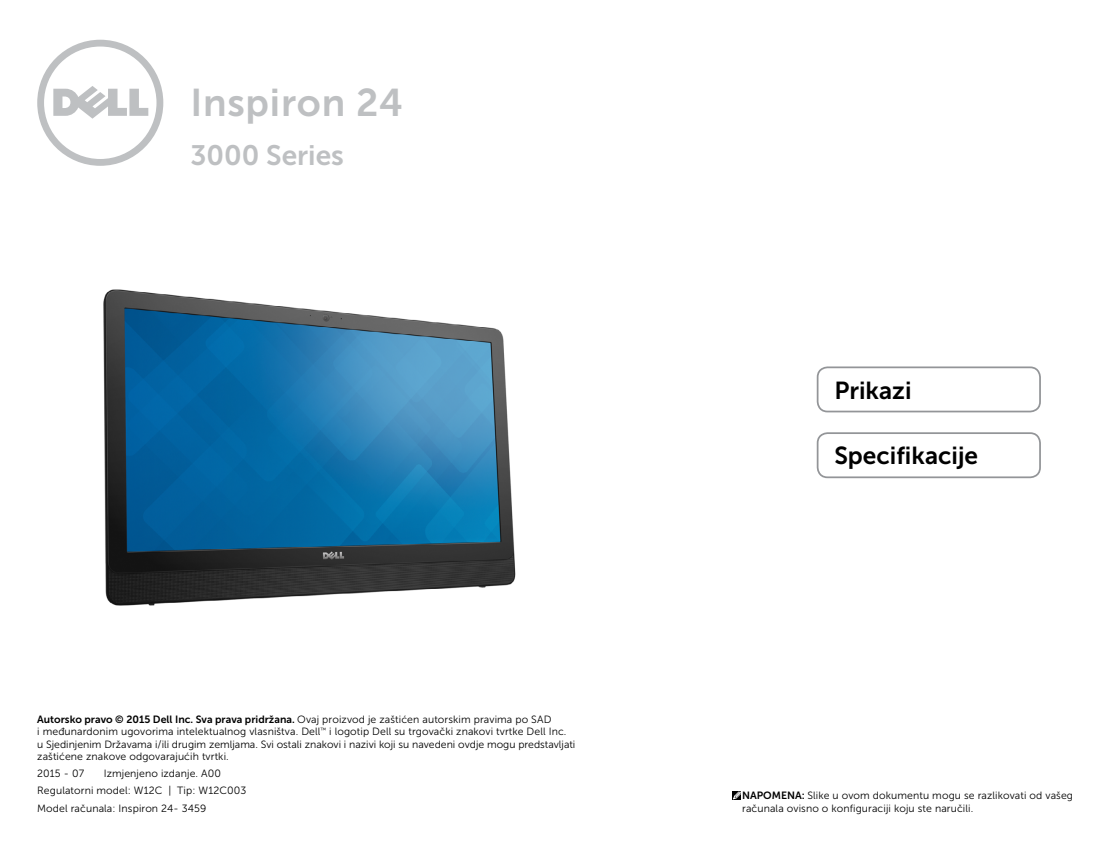
<style>
.page{position:relative;width:1117px;height:844px;background:#fff}
.page>*{position:absolute;margin:0;border:0;box-sizing:border-box;transform-origin:0 0}
.Brand{font:38.5px "Museo Sans For Dell 700";letter-spacing:.02em;color:#bec0c2}
.Model{font:28px "Museo Sans For Dell 700";color:#bec0c2}
.Cover_Title{font:24.5px "Museo Sans For Dell 700";color:#000}
.Legal_1{font:10.5px/12.2px "Museo Sans For Dell 300";letter-spacing:.01em;color:#000}
.Note_Legal{font:10.5px/12.2px "Museo Sans For Dell 300";letter-spacing:.01em;color:#000}
.s1{font-family:"Museo Sans For Dell 700"}
</style>
<div class="page">
<div style="left:816px;top:366px;width:224px;height:46px;border:2px solid #939598;border-radius:10px"></div>
<div style="left:816px;top:432px;width:224px;height:46px;border:2px solid #939598;border-radius:10px"></div>
<img style="left:103px;top:289px;width:413px;height:317px">
<svg style="left:37px;top:40px;width:126px;height:126px"></svg>
<div style="left:732px;top:791px;width:8px;height:9px;background:#000"></div>
<svg style="left:733px;top:791px;width:7px;height:8px"></svg>
<p class="Brand" style="left:190px;top:81px;width:214px">Inspiron 24</p>
<p class="Model" style="left:190px;top:140px;width:155px">3000 Series</p>
<p class="Legal_1" style="left:37px;top:713px;width:539px"><span class="s1">Autorsko pravo © 2015 Dell Inc. Sva prava pridržana.</span> Ovaj proizvod je zaštićen autorskim pravima po SAD<br>i međunardonim ugovorima intelektualnog vlasništva. Dell<sup>™</sup> i logotip Dell su trgovački znakovi tvrtke Dell Inc.<br>u Sjedinjenim Državama i/ili drugim zemljama. Svi ostali znakovi i nazivi koji su navedeni ovdje mogu predstavljati zaštićene znakove odgovarajućih tvrtki.</p>
<p class="Legal_1" style="left:37px;top:767px;width:48px">2015 ‑ 07</p>
<p class="Legal_1" style="left:104px;top:767px;width:119px">Izmjenjeno izdanje. A00</p>
<p class="Legal_1" style="left:37px;top:784px;width:211px">Regulatorni model: W12C | Tip: W12C003</p>
<p class="Legal_1" style="left:37px;top:801px;width:170px">Model računala: Inspiron 24- 3459</p>
<p class="Cover_Title" style="left:834px;top:376px;width:79px">Prikazi</p>
<p class="Cover_Title" style="left:834px;top:442px;width:145px">Specifikacije</p>
<p class="Note_Legal" style="left:742px;top:789px;width:332px"><span class="s1">NAPOMENA:</span> Slike u ovom dokumentu mogu se razlikovati od vašeg računala ovisno o konfiguraciji koju ste naručili.</p>
</div>
